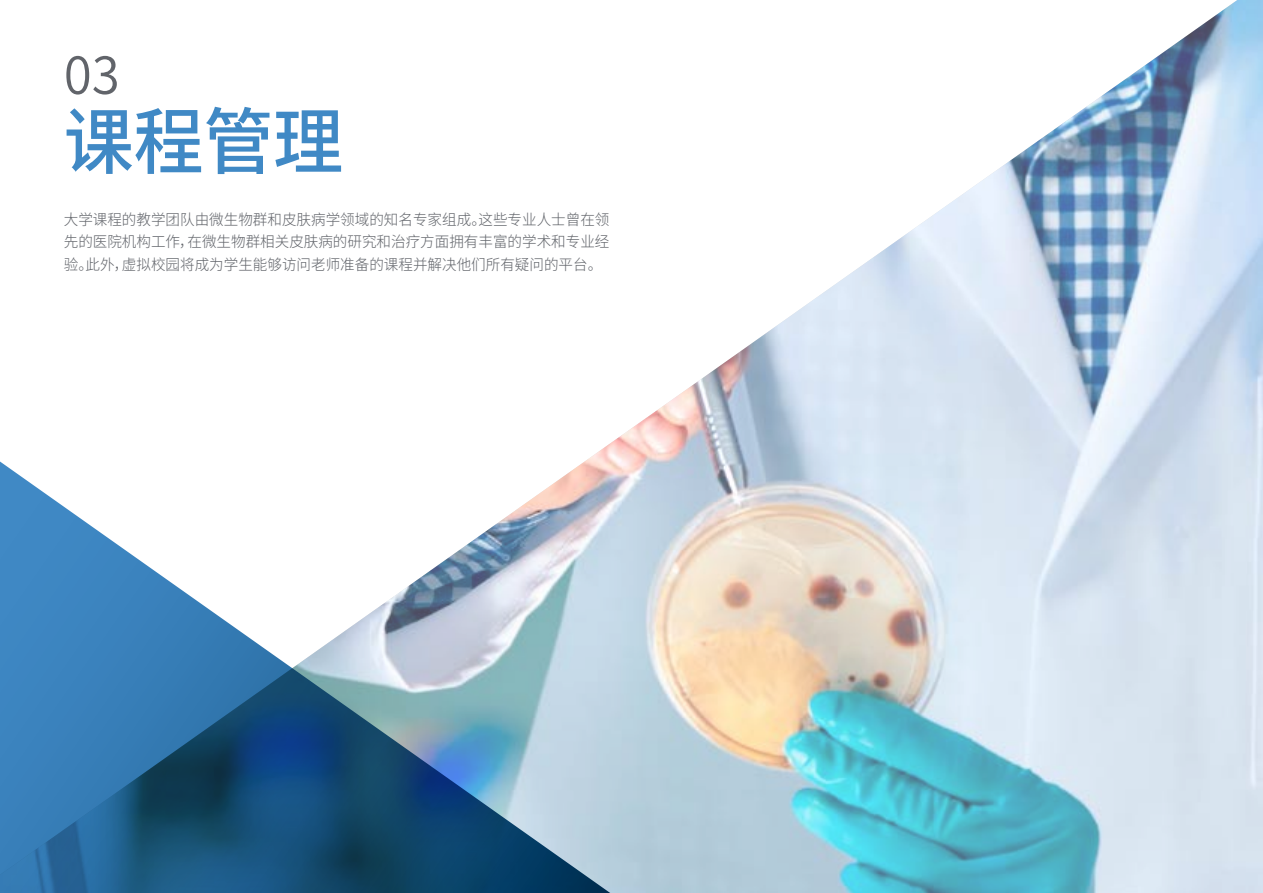
<style>
.page{position:relative;width:1263px;height:893px;background:#fff}
.page>*{position:absolute;margin:0;border:0;box-sizing:border-box;transform-origin:0 0}
.t1{font:500 72px "Source Han Sans CN";color:#4089c5}
.t2{font:52.5px "Source Han Sans CN";color:#61646a}
.t3{font:300 15px/22.5px "Source Han Sans CN";color:#61646a;text-align:justify}
</style>
<div class="page">
<img style="left:607px;top:0;width:656px;height:893px">
<svg style="left:0;top:446px;width:640px;height:447px"></svg>
<h2 class="t2" style="left:64px;top:45px;width:57px">03</h2>
<h1 class="t1" style="left:64px;top:101px;width:281px">课程管理</h1>
<p class="t3" style="left:64px;top:208px;width:547px">大学课程的教学团队由微生物群和皮肤病学领域的知名专家组成。这些专业人士曾在领先的医院机构工作，在微生物群相关皮肤病的研究和治疗方面拥有丰富的学术和专业经验。此外，虚拟校园将成为学生能够访问老师准备的课程并解决他们所有疑问的平台。</p>
</div>
